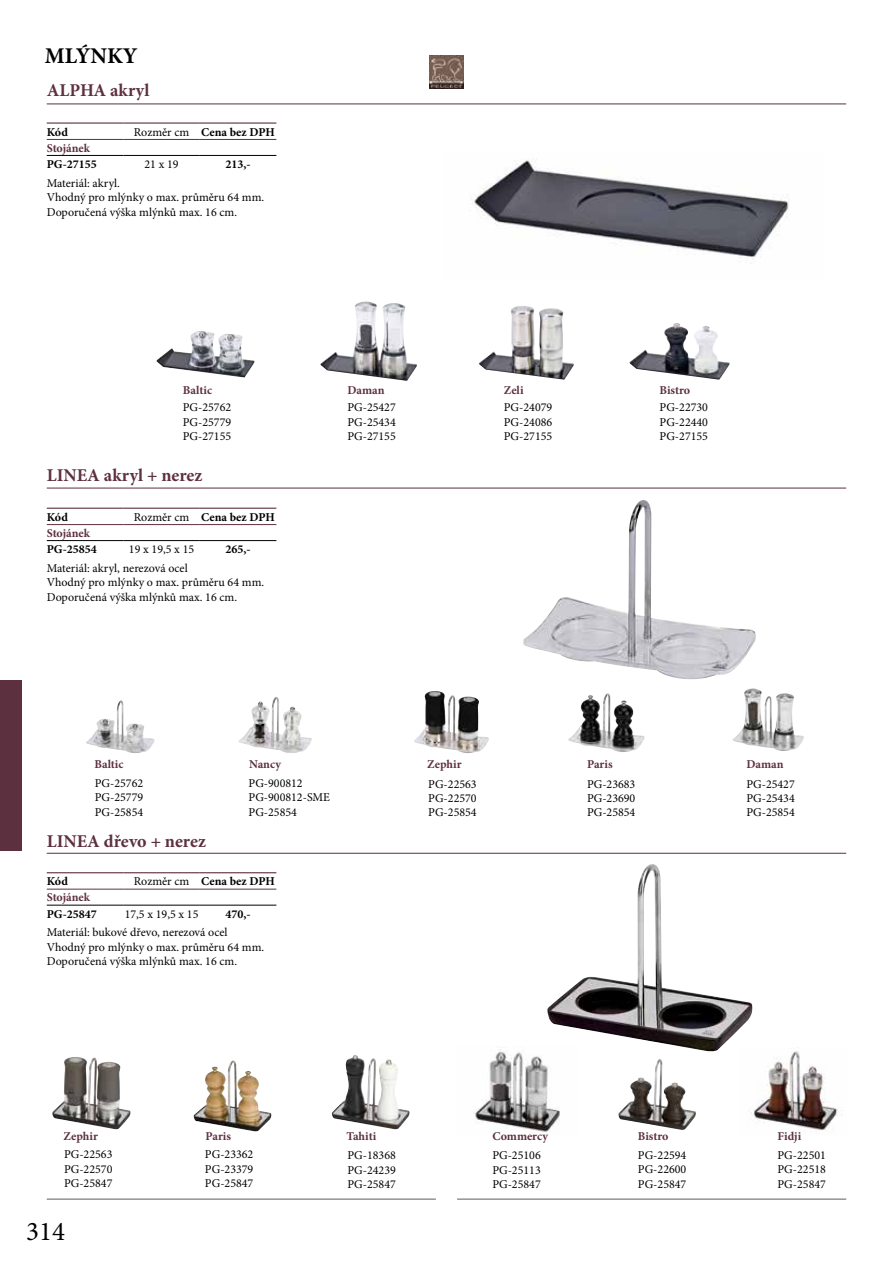
<style>
.page{position:relative;width:893px;height:1263px;background:#fff}
.page>*{position:absolute;margin:0;border:0;box-sizing:border-box;transform-origin:0 0}
.t1{font:27px "Minion Pro";color:#000}
.t2{font:700 22.5px "Minion Pro";color:#000}
.t3{font:700 18px "Minion Pro";color:#5d303f}
.t4{font:12px/14.4px "Minion Pro";color:#000;text-align:justify}
.t5{font:700 12px "Minion Pro";letter-spacing:-.005em;color:#5d303f}
.t6{font:700 12px "Minion Pro";color:#000}
.s1{font-weight:400}
</style>
<div class="page">
<div style="left:0;top:680px;width:21px;height:170px;background:#5d303f"></div>
<img style="left:750px;top:1047px;width:93px;height:84px">
<img style="left:473px;top:1047px;width:87px;height:86px">
<img style="left:469px;top:159px;width:320px;height:100px">
<hr style="left:47px;top:1199px;width:389px;height:1px;background:#5c5c5c">
<hr style="left:457px;top:1199px;width:389px;height:1px;background:#5c5c5c">
<hr style="left:123px;top:155px;width:77px;height:1px;background:#000">
<hr style="left:200px;top:155px;width:76px;height:1px;background:#000">
<hr style="left:47px;top:155px;width:76px;height:1px;background:#000">
<hr style="left:47px;top:122px;width:76px;height:2px;background:#5d303f">
<hr style="left:123px;top:122px;width:77px;height:2px;background:#5d303f">
<hr style="left:200px;top:122px;width:76px;height:2px;background:#5d303f">
<hr style="left:47px;top:139px;width:76px;height:1px;background:#5d303f">
<hr style="left:123px;top:139px;width:77px;height:1px;background:#5d303f">
<hr style="left:200px;top:139px;width:76px;height:1px;background:#5d303f">
<img style="left:429px;top:55px;width:35px;height:33px">
<hr style="left:47px;top:104px;width:799px;height:1px;background:#5d303f">
<hr style="left:47px;top:488px;width:799px;height:1px;background:#5d303f">
<hr style="left:47px;top:853px;width:799px;height:1px;background:#5d303f">
<img style="left:156px;top:331px;width:98px;height:46px">
<img style="left:320px;top:301px;width:97px;height:80px">
<img style="left:479px;top:306px;width:95px;height:74px">
<img style="left:629px;top:323px;width:101px;height:57px">
<hr style="left:123px;top:540px;width:77px;height:1px;background:#000">
<hr style="left:200px;top:540px;width:76px;height:1px;background:#000">
<hr style="left:47px;top:540px;width:76px;height:1px;background:#000">
<hr style="left:47px;top:508px;width:76px;height:1px;background:#5d303f">
<hr style="left:123px;top:508px;width:77px;height:1px;background:#5d303f">
<hr style="left:200px;top:508px;width:76px;height:1px;background:#5d303f">
<hr style="left:47px;top:524px;width:76px;height:1px;background:#5d303f">
<hr style="left:123px;top:524px;width:77px;height:1px;background:#5d303f">
<hr style="left:200px;top:524px;width:76px;height:1px;background:#5d303f">
<img style="left:86px;top:700px;width:69px;height:53px">
<img style="left:732px;top:688px;width:72px;height:63px">
<img style="left:523px;top:500px;width:233px;height:180px">
<img style="left:568px;top:693px;width:77px;height:59px">
<img style="left:414px;top:691px;width:75px;height:62px">
<img style="left:238px;top:697px;width:74px;height:56px">
<hr style="left:123px;top:905px;width:77px;height:1px;background:#000">
<hr style="left:200px;top:905px;width:76px;height:1px;background:#000">
<hr style="left:47px;top:905px;width:76px;height:1px;background:#000">
<hr style="left:47px;top:872px;width:76px;height:1px;background:#5d303f">
<hr style="left:123px;top:872px;width:77px;height:1px;background:#5d303f">
<hr style="left:200px;top:872px;width:76px;height:1px;background:#5d303f">
<hr style="left:47px;top:889px;width:76px;height:1px;background:#5d303f">
<hr style="left:123px;top:889px;width:77px;height:1px;background:#5d303f">
<hr style="left:200px;top:889px;width:76px;height:1px;background:#5d303f">
<img style="left:547px;top:864px;width:206px;height:188px">
<img style="left:618px;top:1059px;width:78px;height:71px">
<img style="left:332px;top:1055px;width:78px;height:74px">
<img style="left:193px;top:1060px;width:79px;height:71px">
<img style="left:52px;top:1057px;width:79px;height:73px">
<h2 class="t2" style="left:45px;top:40px;width:94px">MLÝNKY</h2>
<h3 class="t3" style="left:47px;top:77px;width:104px">ALPHA akryl</h3>
<p class="t6" style="left:47px;top:123px;width:23px">Kód</p>
<p class="t6" style="left:134px;top:123px;width:143px"><span class="s1">Rozměr cm</span> Cena bez DPH</p>
<p class="t5" style="left:47px;top:139px;width:45px">Stojánek</p>
<p class="t6" style="left:47px;top:156px;width:52px">PG-27155</p>
<p class="t4" style="left:144px;top:157px;width:36px">21 x 19</p>
<p class="t6" style="left:226px;top:156px;width:27px">213,-</p>
<p class="t4" style="left:47px;top:176px;width:219px;text-align:left">Materiál: akryl.<br>Vhodný pro mlýnky o max. průměru 64 mm.<br>Doporučená výška mlýnků max. 16 cm.</p>
<p class="t5" style="left:183px;top:381px;width:31px">Baltic</p>
<p class="t5" style="left:347px;top:381px;width:39px">Daman</p>
<p class="t4" style="left:347px;top:400px;width:50px">PG-25427<br>PG-25434<br>PG-27155</p>
<p class="t4" style="left:504px;top:400px;width:50px">PG-24079<br>PG-24086<br>PG-27155</p>
<p class="t5" style="left:504px;top:381px;width:21px">Zeli</p>
<p class="t4" style="left:183px;top:400px;width:50px">PG-25762<br>PG-25779<br>PG-27155</p>
<h3 class="t3" style="left:47px;top:462px;width:157px">LINEA akryl + nerez</h3>
<p class="t6" style="left:47px;top:508px;width:23px">Kód</p>
<p class="t6" style="left:134px;top:508px;width:143px"><span class="s1">Rozměr cm</span> Cena bez DPH</p>
<p class="t5" style="left:47px;top:524px;width:45px">Stojánek</p>
<p class="t6" style="left:47px;top:541px;width:52px">PG-25854</p>
<p class="t4" style="left:129px;top:542px;width:67px">19 x 19,5 x 15</p>
<p class="t6" style="left:226px;top:541px;width:27px">265,-</p>
<p class="t4" style="left:47px;top:561px;width:219px;text-align:left">Materiál: akryl, nerezová ocel<br>Vhodný pro mlýnky o max. průměru 64 mm.<br>Doporučená výška mlýnků max. 16 cm.</p>
<p class="t5" style="left:660px;top:381px;width:32px">Bistro</p>
<p class="t4" style="left:660px;top:400px;width:50px">PG-22730<br>PG-22440<br>PG-27155</p>
<p class="t5" style="left:427px;top:756px;width:36px">Zephir</p>
<p class="t5" style="left:94px;top:756px;width:31px">Baltic</p>
<p class="t5" style="left:746px;top:756px;width:39px">Daman</p>
<p class="t4" style="left:746px;top:777px;width:50px">PG-25427<br>PG-25434<br>PG-25854</p>
<p class="t5" style="left:587px;top:756px;width:27px">Paris</p>
<p class="t5" style="left:249px;top:756px;width:33px">Nancy</p>
<p class="t4" style="left:249px;top:776px;width:83px;text-align:left">PG-900812<br>PG-900812-SME<br>PG-25854</p>
<p class="t4" style="left:95px;top:776px;width:50px">PG-25762<br>PG-25779<br>PG-25854</p>
<p class="t4" style="left:428px;top:777px;width:50px">PG-22563<br>PG-22570<br>PG-25854</p>
<p class="t4" style="left:587px;top:777px;width:50px">PG-23683<br>PG-23690<br>PG-25854</p>
<h3 class="t3" style="left:47px;top:829px;width:161px">LINEA dřevo + nerez</h3>
<p class="t6" style="left:47px;top:873px;width:23px">Kód</p>
<p class="t6" style="left:134px;top:873px;width:143px"><span class="s1">Rozměr cm</span> Cena bez DPH</p>
<p class="t5" style="left:47px;top:889px;width:45px">Stojánek</p>
<p class="t6" style="left:47px;top:905px;width:52px">PG-25847</p>
<p class="t4" style="left:125px;top:907px;width:75px">17,5 x 19,5 x 15</p>
<p class="t6" style="left:226px;top:905px;width:27px">470,-</p>
<p class="t4" style="left:47px;top:925px;width:219px;text-align:left">Materiál: bukové dřevo, nerezová ocel<br>Vhodný pro mlýnky o max. průměru 64 mm.<br>Doporučená výška mlýnků max. 16 cm.</p>
<p class="t5" style="left:492px;top:1127px;width:57px">Commercy</p>
<p class="t5" style="left:777px;top:1127px;width:25px">Fidji</p>
<p class="t4" style="left:777px;top:1148px;width:50px">PG-22501<br>PG-22518<br>PG-25847</p>
<p class="t5" style="left:346px;top:1127px;width:31px">Tahiti</p>
<p class="t5" style="left:64px;top:1127px;width:36px">Zephir</p>
<p class="t5" style="left:638px;top:1127px;width:32px">Bistro</p>
<p class="t4" style="left:638px;top:1148px;width:50px">PG-22594<br>PG-22600<br>PG-25847</p>
<p class="t5" style="left:206px;top:1127px;width:27px">Paris</p>
<p class="t4" style="left:205px;top:1147px;width:50px">PG-23362<br>PG-23379<br>PG-25847</p>
<p class="t4" style="left:64px;top:1147px;width:50px">PG-22563<br>PG-22570<br>PG-25847</p>
<p class="t4" style="left:347px;top:1148px;width:50px">PG-18368<br>PG-24239<br>PG-25847</p>
<p class="t4" style="left:492px;top:1148px;width:50px">PG-25106<br>PG-25113<br>PG-25847</p>
<h1 class="t1" style="left:26px;top:1213px;width:40px">314</h1>
</div>
